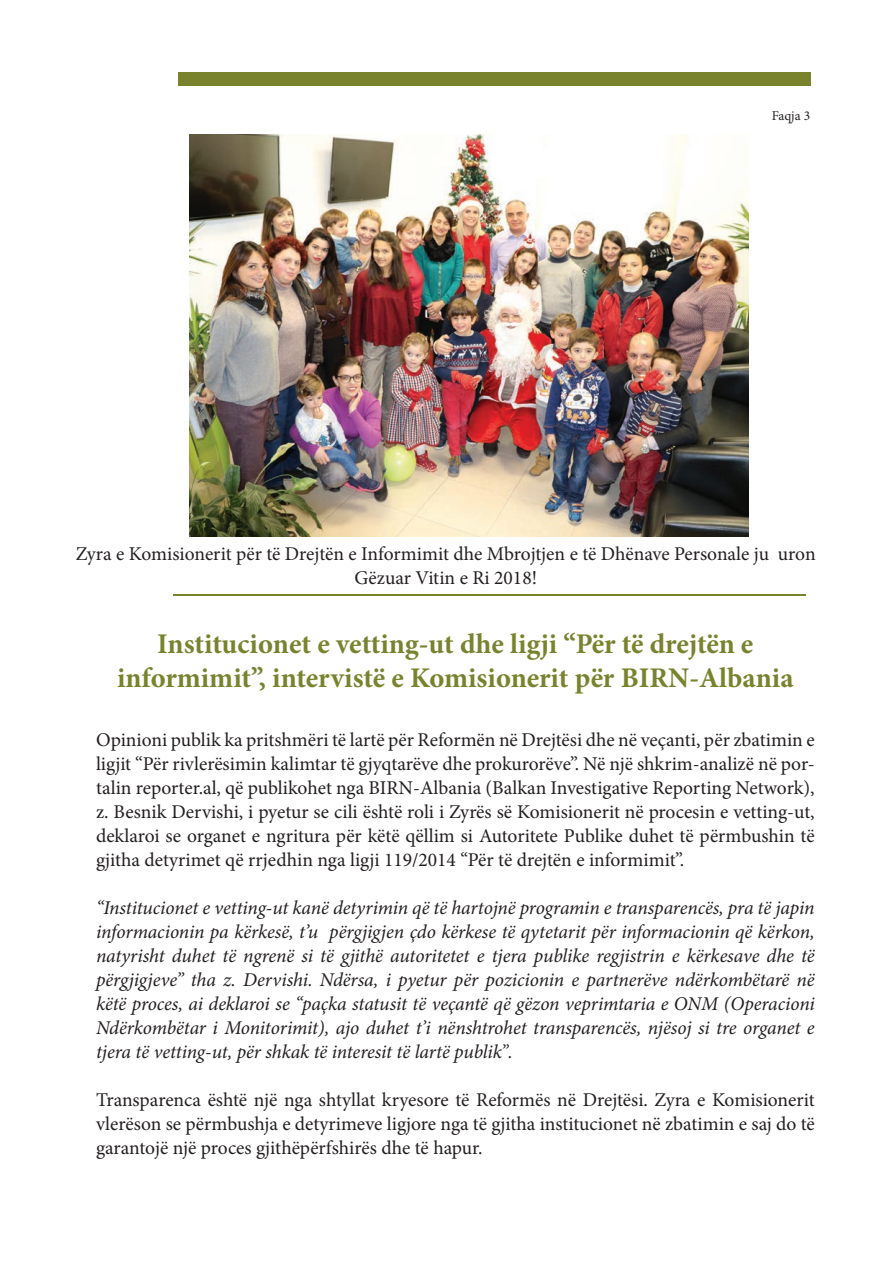
<style>
.page{position:relative;width:893px;height:1263px;background:#fff}
.page>*{position:absolute;margin:0;border:0;box-sizing:border-box;transform-origin:0 0}
.t1{font:700 28.5px/34.2px "Minion Pro";color:#79832e;text-align:center}
.t2{font:19.5px/24px "Minion Pro";color:#231f20;text-align:justify}
.t3{font:italic 19.5px/24px "Minion Pro";letter-spacing:-.01em;color:#231f20;text-align:justify}
.t4{font:13.5px "Minion Pro";letter-spacing:-.005em;color:#231f20}
</style>
<div class="page">
<div style="left:178px;top:72px;width:632px;height:14px;background:#79832e"></div>
<hr style="left:174px;top:594px;width:632px;height:2px;background:#79832e">
<img style="left:190px;top:135px;width:558px;height:401px">
<p class="t4" style="left:772px;top:107px;width:40px">Faqja 3</p>
<p class="t2" style="left:76px;top:542px;width:741px;line-height:23.4px;text-align:center">Zyra e Komisionerit për të Drejtën e Informimit dhe Mbrojtjen e të Dhënave Personale ju uron<br>Gëzuar Vitin e Ri 2018!</p>
<h1 class="t1" style="left:117px;top:627px;width:678px">Institucionet e vetting-ut dhe ligji “Për të drejtën e informimit”, intervistë e Komisionerit për BIRN-Albania</h1>
<p class="t2" style="left:96px;top:727px;width:720px">Opinioni publik ka pritshmëri të lartë për Reformën në Drejtësi dhe në veçanti, për zbatimin e ligjit “Për rivlerësimin kalimtar të gjyqtarëve dhe prokurorëve”. Në një shkrim-analizë në por&shy;talin reporter.al, që publikohet nga BIRN-Albania (Balkan Investigative Reporting Network), z. Besnik Dervishi, i pyetur se cili është roli i Zyrës së Komisionerit në procesin e vetting-ut, deklaroi se organet e ngritura për këtë qëllim si Autoritete Publike duhet të përmbushin të gjitha detyrimet që rrjedhin nga ligji 119/2014 “Për të drejtën e informimit”.</p>
<p class="t3" style="left:96px;top:895px;width:720px">“Institucionet e vetting-ut kanë detyrimin që të hartojnë programin e transparencës, pra të japin informacionin pa kërkesë, t’u përgjigjen çdo kërkese të qytetarit për informacionin që kërkon, natyrisht duhet të ngrenë si të gjithë autoritetet e tjera publike regjistrin e kërkesave dhe të përgjigjeve” tha z. Dervishi. Ndërsa, i pyetur për pozicionin e partnerëve ndërkombëtarë në këtë proces, ai deklaroi se “paçka statusit të veçantë që gëzon veprimtaria e ONM (Operacioni Ndërkombëtar i Monitorimit), ajo duhet t’i nënshtrohet transparencës, njësoj si tre organet e tjera të vetting-ut, për shkak të interesit të lartë publik”.</p>
<p class="t2" style="left:96px;top:1088px;width:720px">Transparenca është një nga shtyllat kryesore të Reformës në Drejtësi. Zyra e Komisionerit vlerëson se përmbushja e detyrimeve ligjore nga të gjitha institucionet në zbatimin e saj do të garantojë një proces gjithëpërfshirës dhe të hapur.</p>
</div>
